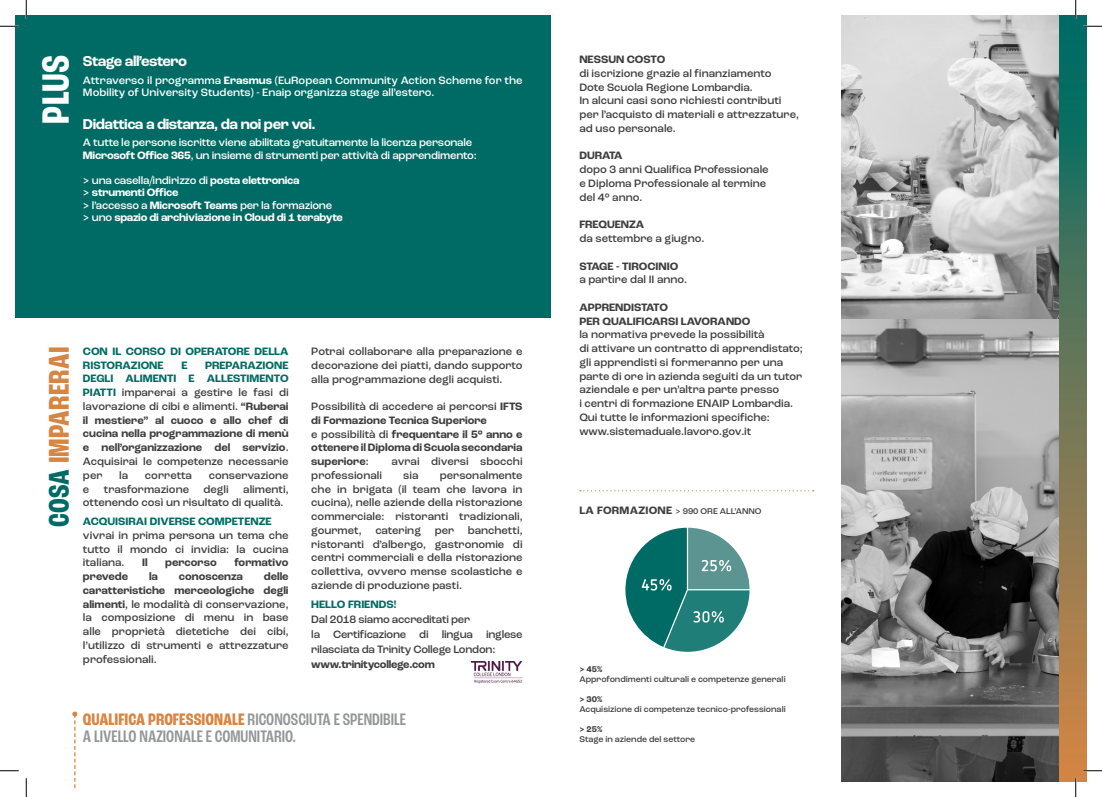
<style>
.page{position:relative;width:1102px;height:797px;background:#fff}
.page>*{position:absolute;margin:0;border:0;box-sizing:border-box;transform-origin:0 0}
.t1{font:700 condensed 40px "Roc Grotesk";color:#fff}
.t2{font:700 condensed 30px "Roc Grotesk";letter-spacing:.01em;color:#d78542}
.t3{font:500 condensed 17.5px "Roc Grotesk";color:#939598}
.t4{font:700 15px "Roc Grotesk";letter-spacing:-.03em;color:#fff}
.t5{font:500 11.25px/13.8px "Roc Grotesk";color:#3e3e3f;text-align:justify}
.t6{font:700 11.25px/13.8px "Roc Grotesk";color:#3e3e3f;text-align:justify}
.t7{font:500 11.25px/12.5px "Roc Grotesk";letter-spacing:-.02em;color:#fff}
.t8{font:500 11.25px/12.5px "Roc Grotesk";color:#fff}
.t9{font:500 11.25px/15px "Roc Grotesk";letter-spacing:-.02em;color:#3e3e3f}
.t10{font:700 11.25px/13.8px "Roc Grotesk";color:#006b64}
.t11{font:700 11.25px "Roc Grotesk";letter-spacing:-.02em;color:#fff}
.t12{font:700 11.25px "Roc Grotesk";letter-spacing:-.02em;color:#3e3e3f}
.t13{font:500 8.75px "Roc Grotesk";color:#3e3e3f}
.t14{font:700 8.75px "Roc Grotesk";color:#3e3e3f}
.s1{font-weight:700}
.s2{font-weight:500}
.s3{color:#006b64}
.s4{font-weight:700;color:#d78542}
.s5{font-weight:700;font-size:11.25px}
</style>
<div class="page">
<svg style="left:625px;top:527px;width:124px;height:124px"></svg>
<div style="left:16px;top:16px;width:535px;height:302px;background:#006b64"></div>
<img style="left:841px;top:16px;width:218px;height:765px">
<img style="left:471px;top:661px;width:51px;height:22px">
<svg style="left:580px;top:490px;width:233px;height:1px"></svg>
<div style="left:1059px;top:16px;width:27px;height:765px;background:linear-gradient(to bottom,#006a67,#dc8546)"></div>
<svg style="left:72px;top:711px;width:5px;height:77px"></svg>
<svg style="left:0;top:25px;width:19px;height:2px"></svg>
<svg style="left:1083px;top:25px;width:18px;height:2px"></svg>
<svg style="left:0;top:770px;width:19px;height:1px"></svg>
<svg style="left:1083px;top:770px;width:18px;height:1px"></svg>
<svg style="left:25px;top:0;width:2px;height:19px"></svg>
<svg style="left:25px;top:778px;width:2px;height:19px"></svg>
<svg style="left:1074px;top:0;width:2px;height:19px"></svg>
<svg style="left:1074px;top:778px;width:2px;height:19px"></svg>
<p class="t1" style="left:32px;top:124px;width:71px;rotate:-90deg">PLUS</p>
<p class="t4" style="left:83px;top:52px;width:106px">Stage all’estero</p>
<p class="t8" style="left:83px;top:74px;width:441px">Attraverso il programma <span class="s1">Erasmus</span> (EuRopean Community Action Scheme for the<br>Mobility of University Students) - Enaip organizza stage all’estero.</p>
<p class="t4" style="left:83px;top:114px;width:234px">Didattica a distanza, da noi per voi.</p>
<p class="t7" style="left:83px;top:136px;width:395px">A tutte le persone iscritte viene abilitata gratuitamente la licenza personale<br><span class="s1">Microsoft Office 365</span>, un insieme di strumenti per attività di apprendimento:</p>
<p class="t7" style="left:83px;top:174px;width:218px">&gt; una casella/indirizzo di <span class="s1">posta elettronica</span></p>
<p class="t11" style="left:83px;top:185px;width:97px"><span class="s2">&gt;</span> strumenti Office</p>
<p class="t7" style="left:83px;top:199px;width:250px">&gt; l’accesso a <span class="s1">Microsoft Teams</span> per la formazione</p>
<p class="t11" style="left:83px;top:210px;width:261px"><span class="s2">&gt; uno</span> spazio di archiviazione in Cloud di 1 terabyte</p>
<p class="t2" style="left:41px;top:527px;width:182px;rotate:-90deg"><span class="s3">COSA</span> IMPARERAI</p>
<p class="t10" style="left:83px;top:344px;width:207px">CON IL CORSO DI OPERATORE DELLA<br>RISTORAZIONE</p>
<p class="t6" style="left:83px;top:358px;width:207px;text-indent:122px"><span class="s3">PREPARAZIONE DEGLI ALIMENTI E ALLESTIMENTO PIATTI</span> <span class="s2">imparerai a gestire le fasi di lavorazione di cibi e alimenti.</span> “Ruberai il mestiere” al cuoco e allo chef di cucina nella programmazione di menù e nell’organizzazione del servizio<span class="s2">.<br>Acquisirai le competenze necessarie per</span></p>
<p class="t10" style="left:181px;top:358px;width:8px">E</p>
<p class="t5" style="left:119px;top:468px;width:11px">la</p>
<p class="t5" style="left:145px;top:468px;width:49px">corretta</p>
<p class="t5" style="left:209px;top:468px;width:81px">conservazione</p>
<p class="t5" style="left:83px;top:482px;width:8px">e</p>
<p class="t5" style="left:104px;top:482px;width:87px">trasformazione</p>
<p class="t5" style="left:203px;top:482px;width:27px">degli</p>
<p class="t5" style="left:83px;top:482px;width:207px;text-indent:160px">alimenti, ottenendo così un risultato di qualità.</p>
<p class="t10" style="left:83px;top:514px;width:190px">ACQUISIRAI DIVERSE COMPETENZE</p>
<p class="t5" style="left:83px;top:528px;width:207px">vivrai in prima persona un tema che tutto il mondo ci invidia: la cucina italiana.</p>
<p class="t6" style="left:142px;top:556px;width:7px">Il</p>
<p class="t6" style="left:165px;top:556px;width:53px">percorso</p>
<p class="t6" style="left:234px;top:556px;width:56px">formativo</p>
<p class="t5" style="left:83px;top:569px;width:207px;text-indent:181px"><span class="s1">delle caratteristiche merceologiche degli alimenti</span>, le modalità di conservazione, la composizione di menu in base alle proprietà dietetiche dei cibi, l’utilizzo di strumenti e attrezzature professionali.</p>
<p class="t6" style="left:83px;top:569px;width:47px">prevede</p>
<p class="t6" style="left:149px;top:569px;width:10px">la</p>
<p class="t6" style="left:179px;top:569px;width:66px">conoscenza</p>
<p class="t5" style="left:311px;top:344px;width:213px">Potrai collaborare alla preparazione e decorazione dei piatti, dando supporto alla programmazione degli acquisti.</p>
<p class="t6" style="left:311px;top:399px;width:213px"><span class="s2">Possibilità di accedere ai percorsi</span> IFTS di Formazione Tecnica Superiore</p>
<p class="t6" style="left:311px;top:427px;width:213px"><span class="s2">e possibilità di</span> frequentare il 5° anno e ottenere il Diploma di Scuola secondaria superiore<span class="s2">:</span></p>
<p class="t5" style="left:391px;top:454px;width:133px">avrai diversi sbocchi</p>
<p class="t5" style="left:311px;top:468px;width:72px">professionali</p>
<p class="t5" style="left:403px;top:468px;width:17px">sia</p>
<p class="t5" style="left:311px;top:468px;width:213px;text-indent:128px">personalmente che in brigata (il team che lavora in cucina), nelle aziende della ristorazione commerciale: ristoranti tradizionali, gourmet, catering per banchetti, ristoranti d’albergo, gastronomie di centri commerciali e della ristorazione collettiva, ovvero mense scolastiche e aziende di produzione pasti.</p>
<p class="t10" style="left:311px;top:597px;width:86px">HELLO FRIENDS!</p>
<p class="t9" style="left:311px;top:611px;width:160px">Dal 2018 siamo accreditati per</p>
<p class="t9" style="left:311px;top:626px;width:213px">la Certificazione di lingua inglese rilasciata da Trinity College London:</p>
<p class="t12" style="left:311px;top:657px;width:125px">www.trinitycollege.com</p>
<p class="t3" style="left:83px;top:709px;width:324px"><span class="s4">QUALIFICA PROFESSIONALE</span> RICONOSCIUTA E SPENDIBILE</p>
<p class="t3" style="left:83px;top:726px;width:215px">A LIVELLO NAZIONALE E COMUNITARIO.</p>
<p class="t6" style="left:579px;top:53px;width:87px">NESSUN COSTO</p>
<p class="t5" style="left:579px;top:66px;width:193px">di iscrizione grazie al finanziamento</p>
<p class="t5" style="left:579px;top:80px;width:175px">Dote Scuola Regione Lombardia.</p>
<p class="t5" style="left:579px;top:94px;width:204px">In alcuni casi sono richiesti contributi</p>
<p class="t5" style="left:579px;top:108px;width:221px">per l’acquisto di materiali e attrezzature, ad uso personale.</p>
<p class="t6" style="left:579px;top:149px;width:45px">DURATA</p>
<p class="t5" style="left:579px;top:163px;width:191px">dopo 3 anni Qualifica Professionale</p>
<p class="t5" style="left:579px;top:176px;width:188px">e Diploma Professionale al termine</p>
<p class="t5" style="left:579px;top:190px;width:65px">del 4° anno.</p>
<p class="t6" style="left:579px;top:218px;width:66px">FREQUENZA</p>
<p class="t5" style="left:579px;top:231px;width:126px">da settembre a giugno.</p>
<p class="t6" style="left:579px;top:259px;width:100px">STAGE - TIROCINIO</p>
<p class="t5" style="left:579px;top:273px;width:109px">a partire dal II anno.</p>
<p class="t6" style="left:579px;top:300px;width:90px">APPRENDISTATO</p>
<p class="t6" style="left:579px;top:314px;width:173px">PER QUALIFICARSI LAVORANDO</p>
<p class="t5" style="left:579px;top:328px;width:187px">la normativa prevede la possibilità</p>
<p class="t5" style="left:579px;top:341px;width:225px;text-align:left">di attivare un contratto di apprendistato; gli apprendisti si formeranno per una parte di ore in azienda seguiti da un tutor aziendale e per un’altra parte presso</p>
<p class="t5" style="left:579px;top:396px;width:215px">i centri di formazione ENAIP Lombardia.</p>
<p class="t5" style="left:579px;top:410px;width:192px">Qui tutte le informazioni specifiche:</p>
<p class="t5" style="left:579px;top:424px;width:173px">www.sistemaduale.lavoro.gov.it</p>
<p class="t13" style="left:579px;top:505px;width:184px"><span class="s5">LA FORMAZIONE</span> &gt; 990 ORE ALL’ANNO</p>
<p class="t14" style="left:579px;top:664px;width:25px">&gt; 45%</p>
<p class="t13" style="left:579px;top:674px;width:208px">Approfondimenti culturali e competenze generali</p>
<p class="t14" style="left:579px;top:694px;width:25px">&gt; 30%</p>
<p class="t13" style="left:579px;top:704px;width:208px">Acquisizione di competenze tecnico-professionali</p>
<p class="t14" style="left:579px;top:724px;width:25px">&gt; 25%</p>
<p class="t13" style="left:579px;top:734px;width:117px">Stage in aziende del settore</p>
</div>
